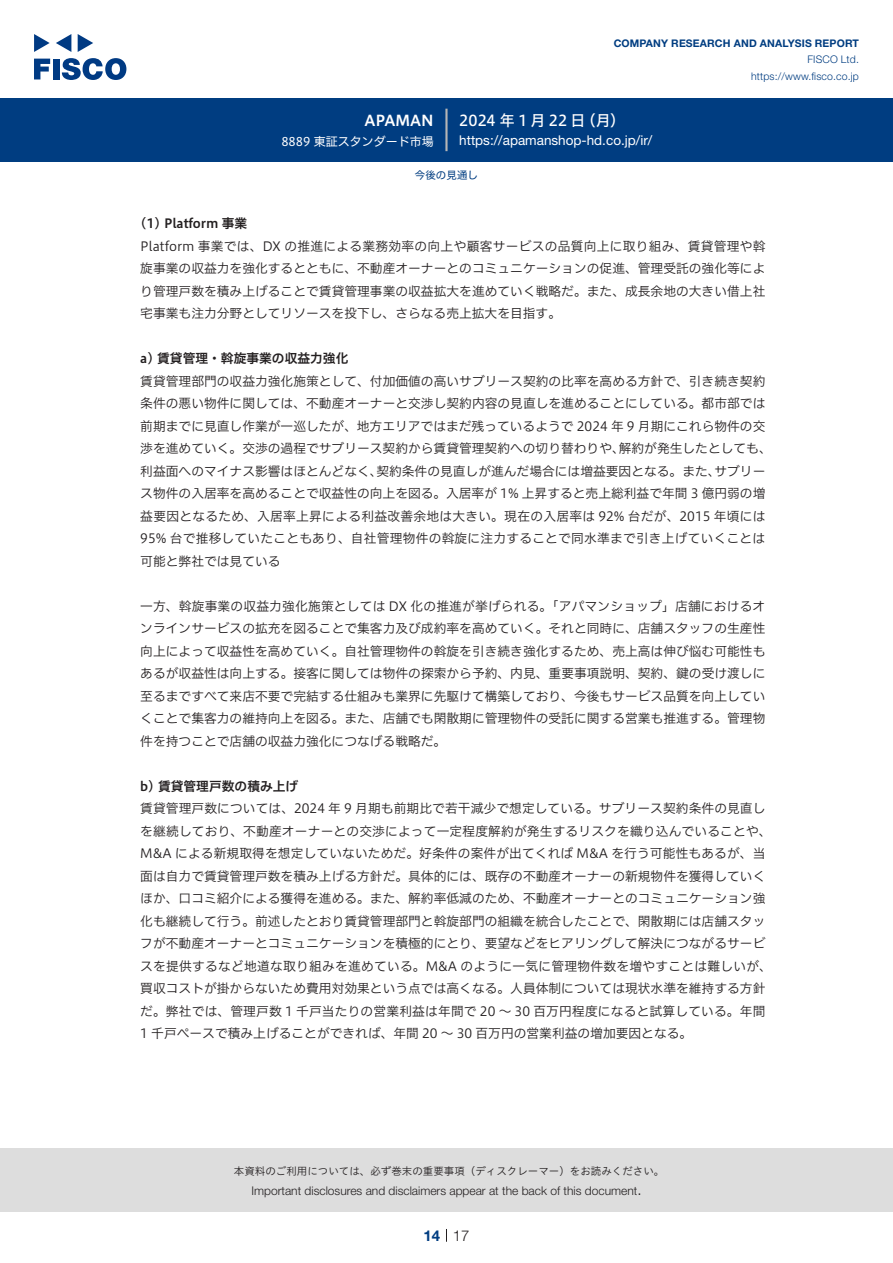
<style>
.page{position:relative;width:893px;height:1263px;background:#fff}
.page>*{position:absolute;margin:0;border:0;box-sizing:border-box;transform-origin:0 0}
.t1{font:15px "Hiragino UD Sans F Std N W5";letter-spacing:.195em;color:#fff}
.t2{font:15px "Hiragino UD Sans F Std N W6";color:#fff}
.t3{font:300 15px "Helvetica Neue LT Std";color:#231f20}
.t4{font:700 15px "Helvetica Neue LT Std";color:#003d81}
.t5{font:13.5px "Helvetica Neue LT Std";color:#fff}
.本文3mm{font:12.75px/22.5px "Hiragino UD Sans F Std N W3";color:#231f20;text-align:justify}
.小タイトル3mm{font:12.75px "Hiragino UD Sans F Std N W6";color:#231f20}
.t6{font:300 12px "Helvetica Neue LT Std";color:#231f20}
.t7{font:12px "Hiragino UD Sans F Std N W4";color:#fff}
.t8{font:10.5px "Hiragino UD Sans Std W3";color:#231f20}
.t9{font:700 10.5px "Helvetica Neue LT Std";letter-spacing:.015em;color:#003d81}
.t10{font:300 10.5px/16.5px "Helvetica Neue LT Std";letter-spacing:.015em;color:#003d81;text-align:right}
.ヘッダー{font:10.5px "Hiragino UD Sans F Std N W4";color:#003d81}
</style>
<div class="page">
<div style="left:0;top:1148px;width:893px;height:64px;background:#ddd"></div>
<svg style="left:34px;top:59px;width:16px;height:20px"></svg>
<div style="left:53px;top:59px;width:6px;height:20px;background:#003a83"></div>
<svg style="left:62px;top:58px;width:64px;height:22px"></svg>
<svg style="left:34px;top:34px;width:16px;height:18px"></svg>
<svg style="left:78px;top:34px;width:15px;height:18px"></svg>
<svg style="left:56px;top:34px;width:15px;height:18px"></svg>
<div style="left:0;top:98px;width:893px;height:64px;background:#003d81"></div>
<hr style="left:445px;top:109px;width:3px;height:42px;background:#b5b5b6">
<svg style="left:446px;top:1229px;width:1px;height:13px"></svg>
<p class="t2" style="left:364px;top:109px;width:71px">APAMAN</p>
<p class="t7" style="left:281px;top:132px;width:154px">8889 東証スタンダード市場</p>
<p class="t9" style="left:614px;top:37px;width:247px">COMPANY RESEARCH AND ANALYSIS REPORT</p>
<p class="t10" style="left:751px;top:51px;width:109px">FISCO Ltd. https://www.fisco.co j p.</p>
<p class="t1" style="left:581px;top:109px;width:46px">（月(</p>
<p class="t1" style="left:459px;top:109px;width:128px">2024年1月22日</p>
<p class="t5" style="left:459px;top:132px;width:195px">https://apamanshop- h d . c o j p. /i r/</p>
<p class="ヘッダー" style="left:415px;top:167px;width:64px">今後の見通し</p>
<p class="小タイトル3mm" style="left:140px;top:214px;width:108px">1( ) Platform 事業</p>
<p class="本文3mm" style="left:140px;top:234px;width:627px">Platform 事業では、DX の推進による業務効率の向上や顧客サービスの品質向上に取り組み、賃貸管理や斡旋事業の収益力を強化するとともに、不動産オーナーとのコミュニケーションの促進、管理受託の強化等により管理戸数を積み上げることで賃貸管理事業の収益拡大を進めていく戦略だ。また、成長余地の大きい借上社宅事業も注力分野としてリソースを投下し、さらなる売上拡大を目指す。</p>
<p class="小タイトル3mm" style="left:140px;top:349px;width:210px">a) 賃貸管理・斡旋事業の収益力強化</p>
<p class="本文3mm" style="left:140px;top:369px;width:627px">賃貸管理部門の収益力強化施策として、付加価値の高いサブリース契約の比率を高める方針で、引き続き契約</p>
<p class="本文3mm" style="left:140px;top:391px;width:627px">条件の悪い物件に関しては、不動産オーナーと交渉し契約内容の見直しを進めることにしている。都市部では</p>
<p class="本文3mm" style="left:140px;top:414px;width:627px">前期までに見直し作業が一巡したが、地方エリアではまだ残っているようで 2024 年 9 月期にこれら物件の交</p>
<p class="本文3mm" style="left:619px;top:436px;width:154px">解約が発生したとしても、</p>
<p class="本文3mm" style="left:140px;top:436px;width:486px">渉を進めていく。交渉の過程でサブリース契約から賃貸管理契約への切り替わりや、</p>
<p class="本文3mm" style="left:714px;top:459px;width:52px">サブリー</p>
<p class="本文3mm" style="left:376px;top:459px;width:346px">契約条件の見直しが進んだ場合には増益要因となる。また、</p>
<p class="本文3mm" style="left:140px;top:459px;width:627px;text-align:left">利益面へのマイナス影響はほとんどなく、<br>ス物件の入居率を高めることで収益性の向上を図る。入居率が 1% 上昇すると売上総利益で年間 3 億円弱の増益要因となるため、入居率上昇による利益改善余地は大きい。現在の入居率は 92% 台だが、2015 年頃には95% 台で推移していたこともあり、自社管理物件の斡旋に注力することで同水準まで引き上げていくことは可能と弊社では見ている</p>
<p class="本文3mm" style="left:140px;top:594px;width:627px">一方、斡旋事業の収益力強化施策としては DX 化の推進が挙げられる。「アパマンショップ」店舗におけるオンラインサービスの拡充を図ることで集客力及び成約率を高めていく。それと同時に、店舗スタッフの生産性向上によって収益性を高めていく。自社管理物件の斡旋を引き続き強化するため、売上高は伸び悩む可能性もあるが収益性は向上する。接客に関しては物件の探索から予約、内見、重要事項説明、契約、鍵の受け渡しに至るまですべて来店不要で完結する仕組みも業界に先駆けて構築しており、今後もサービス品質を向上していくことで集客力の維持向上を図る。また、店舗でも閑散期に管理物件の受託に関する営業も推進する。管理物件を持つことで店舗の収益力強化につなげる戦略だ。</p>
<p class="小タイトル3mm" style="left:140px;top:776px;width:159px">b) 賃貸管理戸数の積み上げ</p>
<p class="本文3mm" style="left:140px;top:796px;width:633px;text-align:left">賃貸管理戸数については、2024 年 9 月期も前期比で若干減少で想定している。サブリース契約条件の見直しを継続しており、不動産オーナーとの交渉によって一定程度解約が発生するリスクを織り込んでいることや、M&amp;A による新規取得を想定していないためだ。好条件の案件が出てくれば M&amp;A を行う可能性もあるが、当面は自力で賃貸管理戸数を積み上げる方針だ。具体的には、既存の不動産オーナーの新規物件を獲得していくほか、口コミ紹介による獲得を進める。また、解約率低減のため、不動産オーナーとのコミュニケーション強化も継続して行う。前述したとおり賃貸管理部門と斡旋部門の組織を統合したことで、閑散期には店舗スタッフが不動産オーナーとコミュニケーションを積極的にとり、要望などをヒアリングして解決につながるサービスを提供するなど地道な取り組みを進めている。M&amp;A のように一気に管理物件数を増やすことは難しいが、買収コストが掛からないため費用対効果という点では高くなる。人員体制については現状水準を維持する方針だ。弊社では、管理戸数 1 千戸当たりの営業利益は年間で 20 ～ 30 百万円程度になると試算している。年間1 千戸ペースで積み上げることができれば、年間 20 ～ 30 百万円の営業利益の増加要因となる。</p>
<p class="t8" style="left:234px;top:1163px;width:432px">本資料のご利用については、必ず巻末の重要事項（ディスクレーマー）をお読みください。</p>
<p class="t3" style="left:637px;top:1180px;width:6px">.</p>
<p class="t6" style="left:251px;top:1183px;width:387px">Important disclosures and disclaimers appear at the back of this document</p>
<p class="t4" style="left:423px;top:1226px;width:18px">14</p>
<p class="t3" style="left:453px;top:1226px;width:18px">17</p>
</div>
